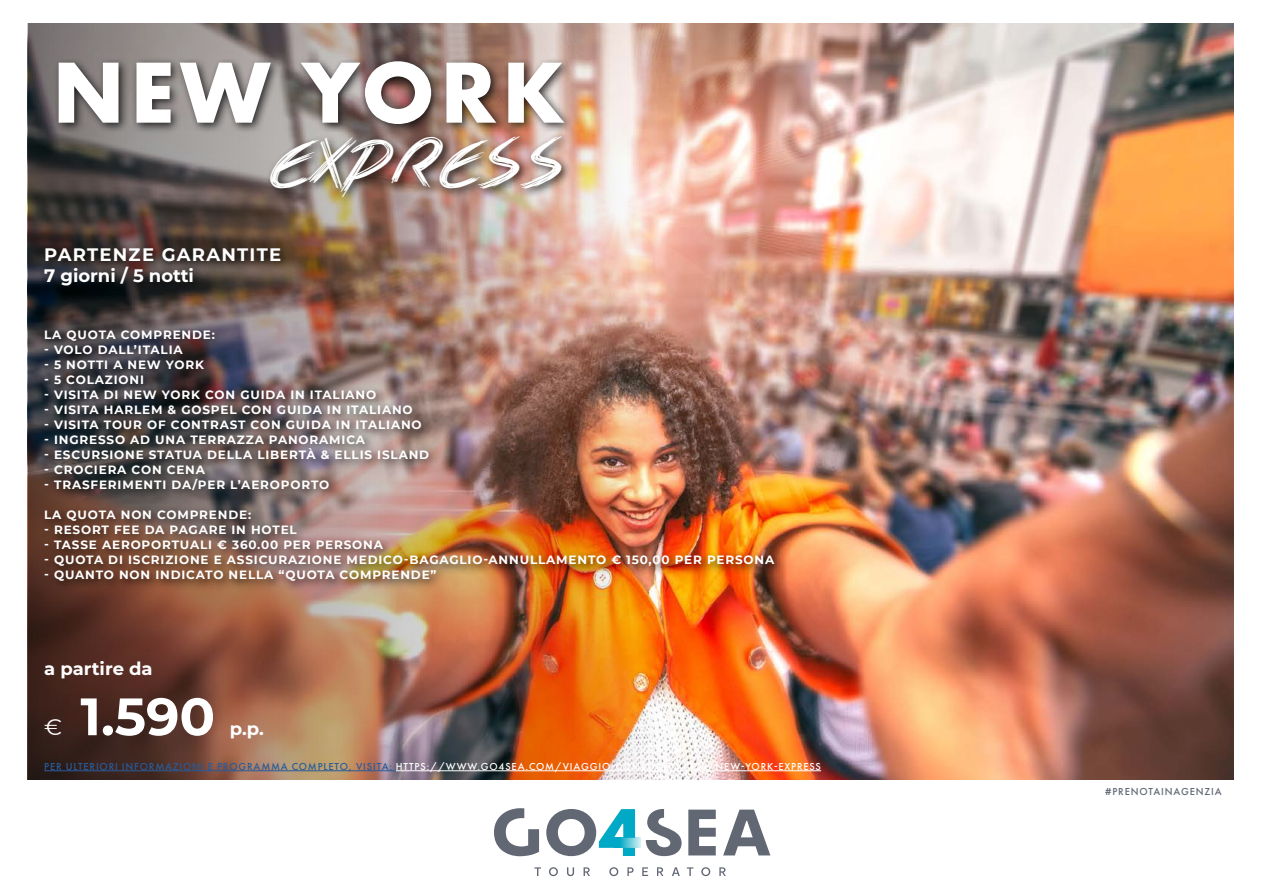
<style>
.page{position:relative;width:1263px;height:893px;background:#fff}
.page>*{position:absolute;margin:0;border:0;box-sizing:border-box;transform-origin:0 0}
.t1{font:700 90px "Futura PT";letter-spacing:.06em;color:#fff}
.t2{font:700 52.5px "Montserrat";color:#fff}
.t3{font:46.5px "Metal Head";letter-spacing:.05em;color:#fff}
.t4{font:22.5px "Montserrat";color:#fff}
.t5{font:700 18px/21px "Montserrat";letter-spacing:.07em;color:#fff}
.t6{font:700 18px "Montserrat";letter-spacing:.015em;color:#fff}
.t7{font:700 12px "Montserrat";letter-spacing:.07em;color:#fff}
.t8{font:500 10.5px "Futura PT";letter-spacing:.08em;color:#fff}
.t9{font:500 10.5px "Futura PT";letter-spacing:.08em;color:#616773}
.s1{color:#275b9b}
</style>
<div class="page">
<img style="left:27px;top:23px;width:1207px;height:757px">
<img style="left:28px;top:23px;width:629px;height:757px">
<svg style="left:723px;top:810px;width:47px;height:45px"></svg>
<svg style="left:646px;top:809px;width:36px;height:47px"></svg>
<svg style="left:688px;top:810px;width:28px;height:45px"></svg>
<svg style="left:494px;top:808px;width:45px;height:48px"></svg>
<svg style="left:546px;top:809px;width:89px;height:47px"></svg>
<svg style="left:614px;top:838px;width:26px;height:10px"></svg>
<svg style="left:534px;top:867px;width:7px;height:9px"></svg>
<svg style="left:549px;top:867px;width:9px;height:9px"></svg>
<svg style="left:567px;top:867px;width:7px;height:9px"></svg>
<svg style="left:584px;top:867px;width:6px;height:9px"></svg>
<svg style="left:609px;top:867px;width:9px;height:9px"></svg>
<svg style="left:627px;top:867px;width:7px;height:9px"></svg>
<svg style="left:642px;top:867px;width:6px;height:9px"></svg>
<svg style="left:657px;top:867px;width:6px;height:9px"></svg>
<svg style="left:672px;top:867px;width:8px;height:9px"></svg>
<svg style="left:687px;top:867px;width:6px;height:9px"></svg>
<svg style="left:701px;top:867px;width:9px;height:9px"></svg>
<svg style="left:719px;top:867px;width:7px;height:9px"></svg>
<div style="left:40px;top:243px;width:745px;height:349px;background:#000;opacity:.75"></div>
<div style="left:53px;top:56px;width:522px;height:79px;background:#000;opacity:.75"></div>
<div style="left:265px;top:132px;width:308px;height:75px;background:#000;opacity:.75"></div>
<hr style="left:44px;top:770px;width:352px;height:1px;background:#275b9b">
<hr style="left:396px;top:770px;width:425px;height:1px;background:#fff">
<h1 class="t1" style="left:52px;top:35px;width:514px">NEW YORK</h1>
<h3 class="t3" style="left:270px;top:134px;width:296px">EXPRESS</h3>
<h3 class="t5" style="left:44px;top:243px;width:239px">PARTENZE GARANTITE<br>7 giorni / 5 notti</h3>
<p class="t7" style="left:44px;top:326px;width:172px">LA QUOTA COMPRENDE:</p>
<p class="t7" style="left:44px;top:341px;width:140px">- VOLO DALL’ITALIA</p>
<p class="t7" style="left:44px;top:356px;width:161px">- 5 NOTTI A NEW YORK</p>
<p class="t7" style="left:44px;top:371px;width:101px">- 5 COLAZIONI</p>
<p class="t7" style="left:44px;top:386px;width:334px">- VISITA DI NEW YORK CON GUIDA IN ITALIANO</p>
<p class="t7" style="left:44px;top:401px;width:370px">- VISITA HARLEM &amp; GOSPEL CON GUIDA IN ITALIANO</p>
<p class="t7" style="left:44px;top:416px;width:379px">- VISITA TOUR OF CONTRAST CON GUIDA IN ITALIANO</p>
<p class="t7" style="left:44px;top:431px;width:322px">- INGRESSO AD UNA TERRAZZA PANORAMICA</p>
<p class="t7" style="left:44px;top:446px;width:386px">- ESCURSIONE STATUA DELLA LIBERTÀ &amp; ELLIS ISLAND</p>
<p class="t7" style="left:44px;top:461px;width:162px">- CROCIERA CON CENA</p>
<p class="t7" style="left:44px;top:476px;width:287px">- TRASFERIMENTI DA/PER L’AEROPORTO</p>
<p class="t7" style="left:44px;top:506px;width:208px">LA QUOTA NON COMPRENDE:</p>
<p class="t7" style="left:44px;top:521px;width:254px">- RESORT FEE DA PAGARE IN HOTEL</p>
<p class="t7" style="left:44px;top:536px;width:340px">- TASSE AEROPORTUALI € 360.00 PER PERSONA</p>
<p class="t7" style="left:44px;top:551px;width:732px">- QUOTA DI ISCRIZIONE E ASSICURAZIONE MEDICO-BAGAGLIO-ANNULLAMENTO € 150,00 PER PERSONA</p>
<p class="t7" style="left:44px;top:566px;width:394px">- QUANTO NON INDICATO NELLA “QUOTA COMPRENDE”</p>
<h3 class="t6" style="left:44px;top:656px;width:110px">a partire da</h3>
<h3 class="t4" style="left:44px;top:712px;width:20px">€</h3>
<h2 class="t2" style="left:80px;top:679px;width:136px">1.590</h2>
<h3 class="t6" style="left:230px;top:716px;width:36px">p.p.</h3>
<p class="t8" style="left:44px;top:760px;width:778px"><span class="s1">PER ULTERIORI INFORMAZIONI E PROGRAMMA COMPLETO, VISITA:</span> HTTPS://WWW.GO4SEA.COM/VIAGGIO-COMBINATO/?26/NEW-YORK-EXPRESS</p>
<p class="t9" style="left:1105px;top:785px;width:118px">#PRENOTAINAGENZIA</p>
</div>
